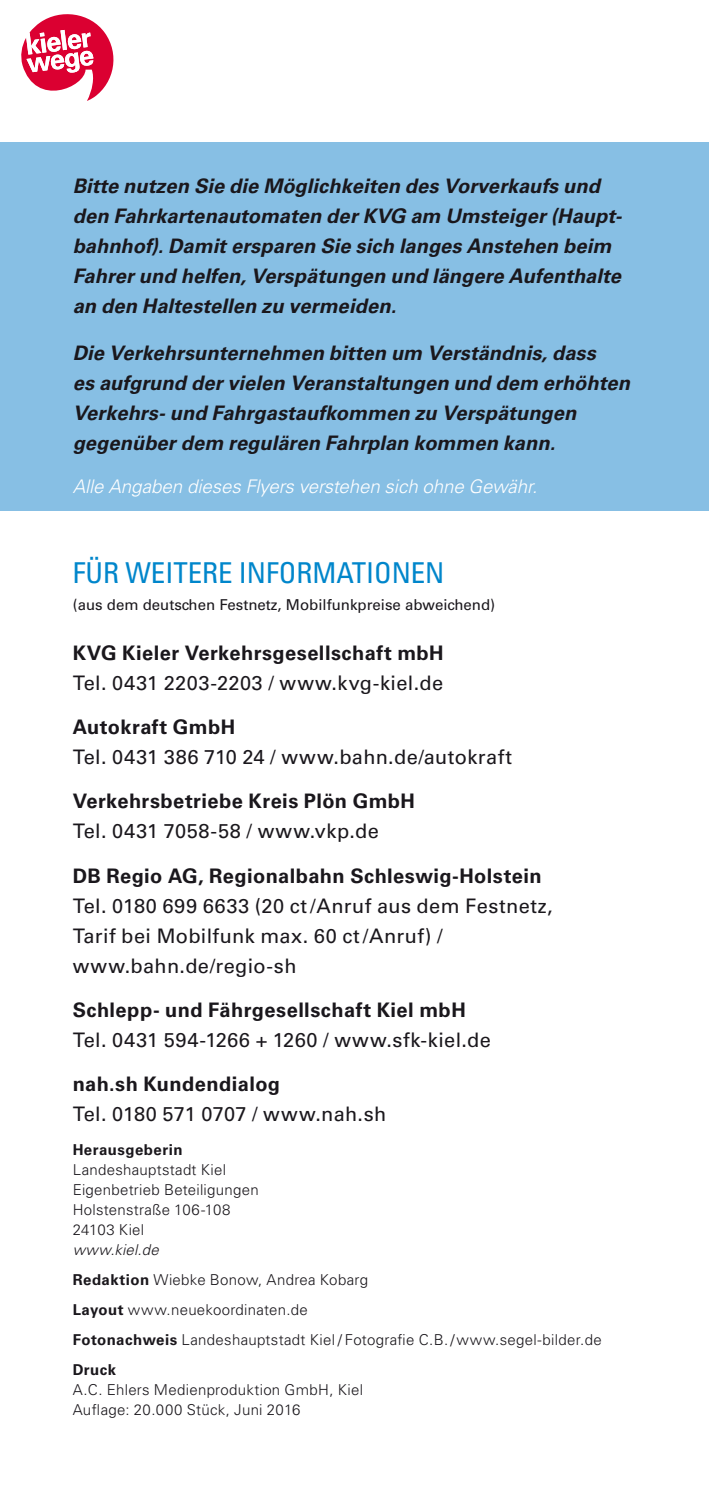
<style>
.page{position:relative;width:709px;height:1489px;background:#fff}
.page>*{position:absolute;margin:0;border:0;box-sizing:border-box;transform-origin:0 0}
.t1{font:condensed 28.75px "Univers LT";color:#0086cb}
.t2{font:italic 700 20px/30px "Univers LT";letter-spacing:.005em;color:#1a171c}
.t3{font:20px/30px "Univers LT";letter-spacing:.02em;color:#1a171c}
.t4{font:700 20px "Univers LT";letter-spacing:.02em;color:#1a171c}
.t5{font:italic 300 18.75px "Univers LT";letter-spacing:-.005em;color:#fff}
.t6{font:300 15px/20px "Univers LT";letter-spacing:.02em;color:#1a171c}
.t7{font:15px "Univers LT";color:#1a171c}
.t8{font:700 15px "Univers LT";letter-spacing:.03em;color:#1a171c}
.s1{font-style:italic}
.s2{font-weight:700}
</style>
<div class="page">
<div style="left:1px;top:142px;width:708px;height:368px;background:#87bfe4"></div>
<svg style="left:21px;top:14px;width:92px;height:87px"></svg>
<p class="t2" style="left:73px;top:172px;width:551px">Bitte nutzen Sie die Möglichkeiten des Vorverkaufs und den Fahrkartenautomaten der KVG am Umsteiger (Haupt&shy;bahnhof). Damit ersparen Sie sich langes Anstehen beim Fahrer und helfen, Verspätungen und längere Aufenthalte an den Haltestellen zu vermeiden.</p>
<p class="t2" style="left:73px;top:340px;width:559px">Die Verkehrsunternehmen bitten um Verständnis, dass<br>es aufgrund der vielen Veranstaltungen und dem erhöhten Verkehrs- und Fahrgastaufkommen zu Verspätungen gegenüber dem regulären Fahrplan kommen kann.</p>
<p class="t5" style="left:73px;top:479px;width:466px">Alle Angaben dieses Flyers verstehen sich ohne Gewähr.</p>
<h1 class="t1" style="left:73px;top:562px;width:373px">FÜR WEITERE INFORMATIONEN</h1>
<p class="t7" style="left:73px;top:599px;width:424px">(aus dem deutschen Festnetz, Mobilfunkpreise abweichend)</p>
<p class="t4" style="left:73px;top:645px;width:372px">KVG Kieler Verkehrsgesellschaft mbH</p>
<p class="t3" style="left:73px;top:669px;width:372px">Tel. 0431 2203-2203 / www.kvg-kiel.de</p>
<p class="t4" style="left:73px;top:719px;width:164px">Autokraft GmbH</p>
<p class="t3" style="left:73px;top:744px;width:441px">Tel. 0431 386 710 24 / www.bahn.de/autokraft</p>
<p class="t4" style="left:73px;top:793px;width:344px">Verkehrsbetriebe Kreis Plön GmbH</p>
<p class="t3" style="left:73px;top:818px;width:308px">Tel. 0431 7058-58 / www.vkp.de</p>
<p class="t4" style="left:73px;top:868px;width:470px">DB Regio AG, Regionalbahn Schleswig-Holstein</p>
<p class="t3" style="left:73px;top:892px;width:481px">Tel. 0180 699 6633 (20 ct /Anruf aus dem Festnetz,<br>Tarif bei Mobilfunk max. 60 ct /Anruf) / www.bahn.de/regio-sh</p>
<p class="t4" style="left:73px;top:1002px;width:394px">Schlepp- und Fährgesellschaft Kiel mbH</p>
<p class="t3" style="left:73px;top:1026px;width:420px">Tel. 0431 594-1266 + 1260 / www.sfk-kiel.de</p>
<p class="t4" style="left:73px;top:1076px;width:209px">nah.sh Kundendialog</p>
<p class="t3" style="left:73px;top:1100px;width:315px">Tel. 0180 571 0707 / www.nah.sh</p>
<p class="t8" style="left:73px;top:1144px;width:111px">Herausgeberin</p>
<p class="t6" style="left:73px;top:1161px;width:187px">Landeshauptstadt Kiel<br>Eigenbetrieb Beteiligungen<br>Holstenstraße 106-108<br>24103 Kiel</p>
<p class="t6" style="left:73px;top:1236px;width:530px;line-height:30px"><span class="s1">www.kiel.de<br></span><span class="s2">Redaktion</span> Wiebke Bonow, Andrea Kobarg<br><span class="s2">Layout</span> www.neuekoordinaten.de<br><span class="s2">Fotonachweis</span> Landeshauptstadt Kiel / Fotografie C.B. / www.segel-bilder.de <span class="s2">Druck</span></p>
<p class="t6" style="left:73px;top:1381px;width:292px">A.C. Ehlers Medienproduktion GmbH, Kiel<br>Auflage: 20.000 Stück, Juni 2016</p>
</div>
